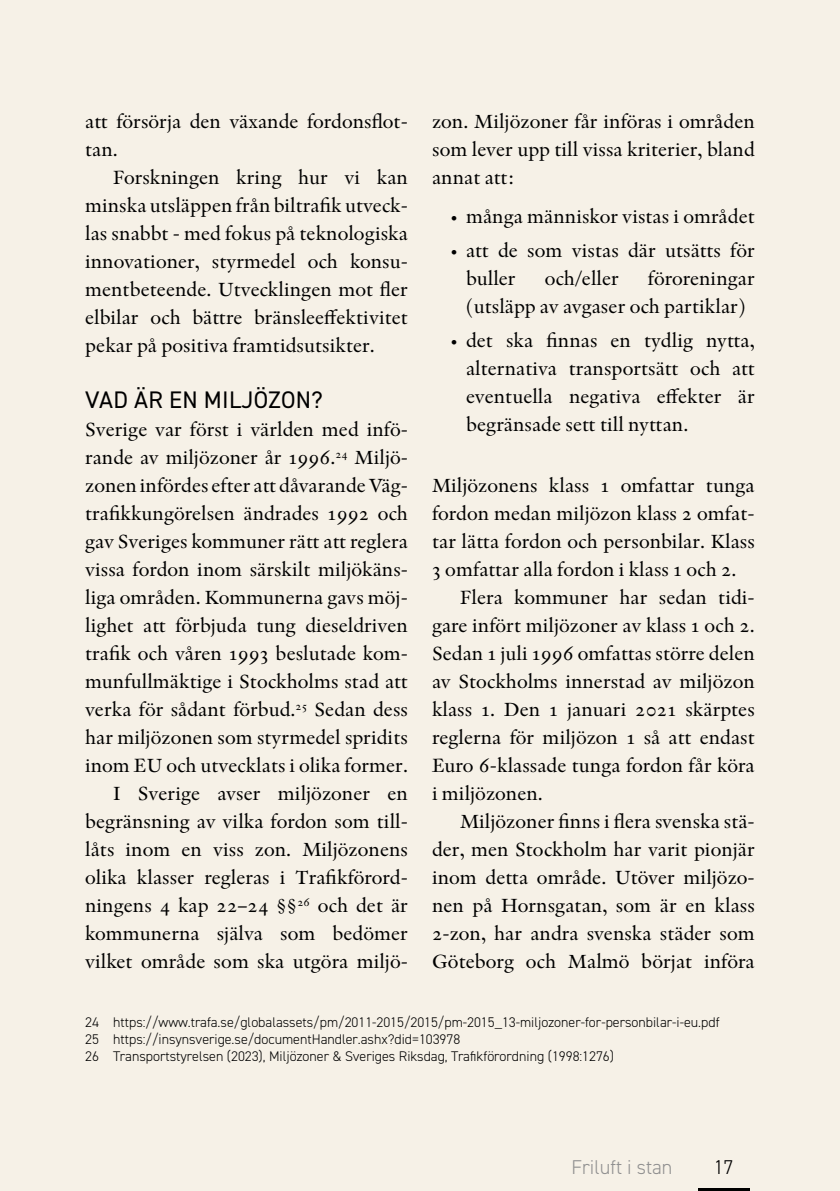
<style>
.page{position:relative;width:840px;height:1191px;background:#fff}
.page>*{position:absolute;margin:0;border:0;box-sizing:border-box;transform-origin:0 0}
.Mellanrubrik{font:24px "DIN2014";letter-spacing:.01em;color:#000}
.Brödtext_indrag{font:20px/28px "Indigo Antiqua Pro Text";color:#000;text-align:justify}
.Brödtext_efter_rubrik{font:20px/28px "Indigo Antiqua Pro Text";color:#000;text-align:justify}
.t1{font:300 20px "DIN2014";color:#909090}
.t2{font:300 20px "DIN2014";color:#000}
.Fotnot{font:300 14px "DIN2014";color:#000}
</style>
<div class="page">
<div style="left:0;top:0;width:839px;height:1191px;background:#f6f1e7"></div>
<hr style="left:697px;top:1188px;width:51px;height:3px;background:#000">
<p class="Brödtext_indrag" style="left:85px;top:108px;width:324px">att försörja den växande fordonsflot&shy;tan.</p>
<p class="Brödtext_indrag" style="left:85px;top:164px;width:324px;text-indent:28px">Forskningen kring hur vi kan minska utsläppen från biltrafik utveck&shy;las snabbt - med fokus på teknologiska innovationer, styrmedel och konsu&shy;mentbeteende. Utvecklingen mot fler elbilar och bättre bränsleeffektivitet pekar på positiva framtidsutsikter.</p>
<p class="Mellanrubrik" style="left:85px;top:385px;width:239px">VAD ÄR EN MILJÖZON?</p>
<p class="Brödtext_efter_rubrik" style="left:85px;top:416px;width:324px">Sverige var först i världen med infö&shy;rande av miljözoner år 1996.<sup>24</sup> Miljö&shy;zonen infördes efter att dåvarande Väg&shy;trafikkungörelsen ändrades 1992 och gav Sveriges kommuner rätt att reglera vissa fordon inom särskilt miljökäns&shy;liga områden. Kommunerna gavs möj&shy;lighet att förbjuda tung dieseldriven trafik och våren 1993 beslutade kom&shy;munfullmäktige i Stockholms stad att verka för sådant förbud.<sup>25</sup> Sedan dess har miljözonen som styrmedel spridits inom EU och utvecklats i olika former.</p>
<p class="Brödtext_indrag" style="left:85px;top:780px;width:324px;text-indent:28px">I Sverige avser miljözoner en begränsning av vilka fordon som til - låts inom en viss zon. Miljözonens olika klasser regleras i Trafikförord&shy;ningens 4 kap 22–24 §§<sup>26</sup> och det är kommunerna själva som bedömer vilket område som ska utgöra miljö-</p>
<p class="Brödtext_indrag" style="left:432px;top:108px;width:324px">zon. Miljözoner får införas i områden som lever upp till vissa kriterier, bland annat att:</p>
<p class="Brödtext_efter_rubrik" style="left:449px;top:203px;width:307px">• många människor vistas i området</p>
<p class="Brödtext_efter_rubrik" style="left:466px;top:237px;width:290px;text-indent:-17px">• att de som vistas där utsätts för buller</p>
<p class="Brödtext_efter_rubrik" style="left:544px;top:265px;width:76px">och/eller</p>
<p class="Brödtext_efter_rubrik" style="left:466px;top:265px;width:290px;text-indent:182px">föroreningar (utsläpp av avgaser och partiklar)</p>
<p class="Brödtext_efter_rubrik" style="left:466px;top:326px;width:290px;text-indent:-17px">• det ska finnas en tydlig nytta, alternativa transportsätt och att eventuella negativa effekter är begränsade sett till nyttan.</p>
<p class="Brödtext_efter_rubrik" style="left:432px;top:472px;width:324px">Miljözonens klass 1 omfattar tunga fordon medan miljözon klass 2 omfat&shy;tar lätta fordon och personbilar. Klass 3 omfattar alla fordon i klass 1 och 2.</p>
<p class="Brödtext_indrag" style="left:432px;top:584px;width:324px;text-indent:28px">Flera kommuner har sedan tidi&shy;gare infört miljözoner av klass 1 och 2.<br>Sedan 1 juli 1996 omfattas större delen av Stockholms innerstad av miljözon klass 1. Den 1 januari 2021 skärptes reglerna för miljözon 1 så att endast Euro 6-klassade tunga fordon får köra i miljözonen.</p>
<p class="Brödtext_indrag" style="left:432px;top:808px;width:324px;text-indent:28px">Miljözoner finns i flera svenska stä&shy;der, men Stockholm har varit pionjär inom detta område. Utöver miljözo&shy;nen på Hornsgatan, som är en klass 2-zon, har andra svenska städer som Göteborg och Malmö börjat införa</p>
<p class="Fotnot" style="left:85px;top:1013px;width:635px">24 https://www.trafa.se/globalassets/pm/2011-2015/2015/pm-2015_13-miljozoner-for-personbilar-i-eu.pdf</p>
<p class="Fotnot" style="left:85px;top:1030px;width:376px">25 https://insynsverige.se/documentHandler.ashx?did=103978</p>
<p class="Fotnot" style="left:85px;top:1047px;width:530px">26 Transportstyrelsen (2023), Miljözoner &amp; Sveriges Riksdag, Trafikförordning (1998:1276)</p>
<p class="t1" style="left:571px;top:1154px;width:102px">Friluft i stan</p>
<p class="t2" style="left:713px;top:1154px;width:21px">17</p>
</div>
